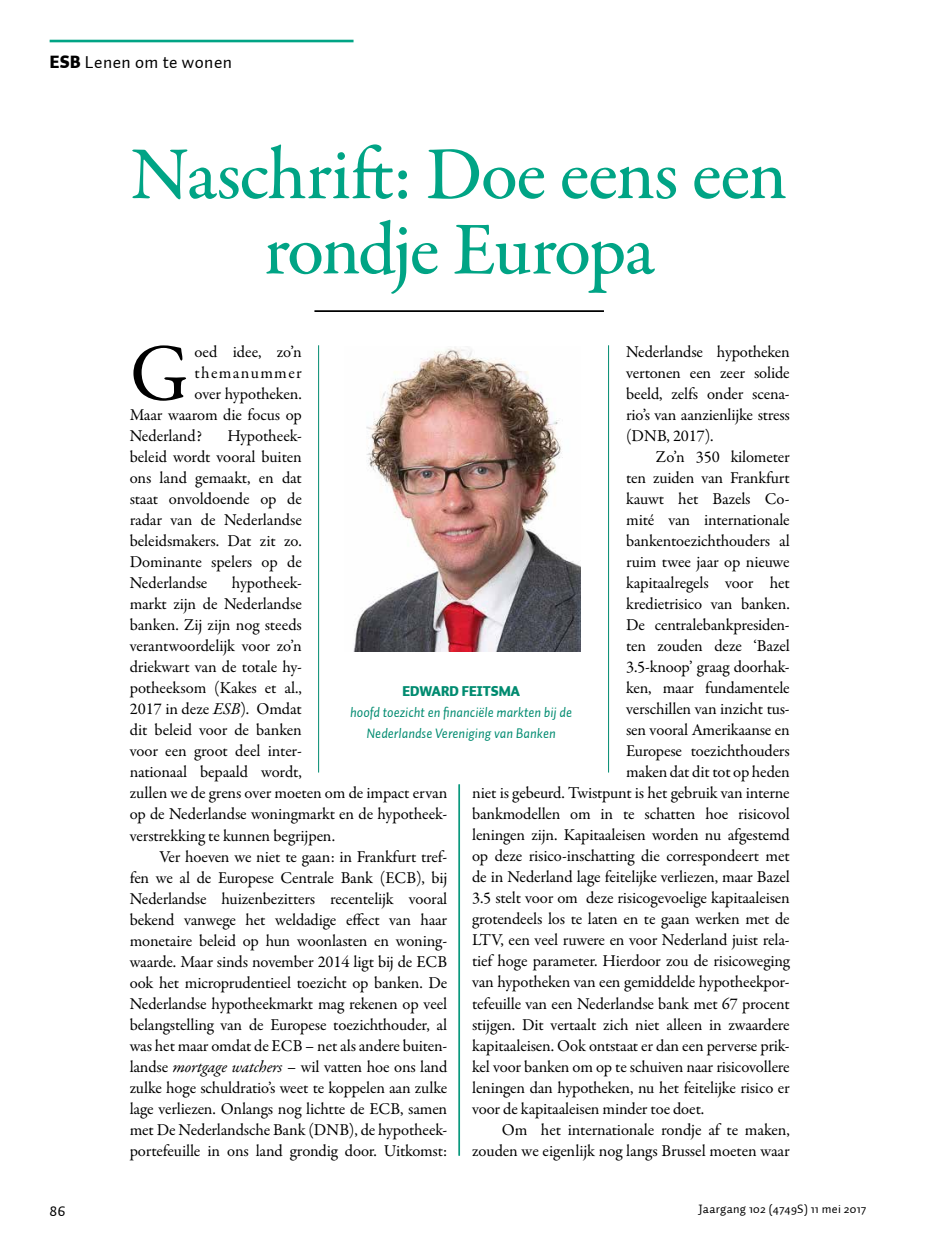
<style>
.page{position:relative;width:943px;height:1241px;background:#fff}
.page>*{position:absolute;margin:0;border:0;box-sizing:border-box;transform-origin:0 0}
.t1{font:81.38px "Garamond Premr Pro";color:#000}
.t2{font:500 75.25px/75.2px "Garamond Premr Pro";letter-spacing:-.025em;color:#00a485;text-align:center}
.t3{font:17.5px "Auto 1";letter-spacing:.025em;color:#000}
.t4{font:16.62px/21px "Garamond Premr Pro";letter-spacing:-.01em;color:#000;text-align:justify}
.t5{font:16.62px "Garamond Premr Pro";letter-spacing:.08em;color:#000}
.t6{font:15.75px "Auto 1";color:#000}
.t7{font:italic 14px/21px "Auto 1";color:#008b70;text-align:center}
.t8{font:12.25px "Auto 1";letter-spacing:.025em;color:#000}
.s1{font-weight:900}
.s2{font-style:italic}
.s3{font-weight:900;font-style:normal}
</style>
<div class="page">
<hr style="left:459px;top:784px;width:1px;height:371px;background:#00a485">
<hr style="left:314px;top:310px;width:290px;height:2px;background:#000">
<hr style="left:50px;top:40px;width:303px;height:2px;background:#00a485">
<hr style="left:608px;top:345px;width:1px;height:427px;background:#008b70">
<hr style="left:458px;top:784px;width:1px;height:371px;background:#008b70">
<hr style="left:318px;top:345px;width:1px;height:427px;background:#008b70">
<img style="left:353px;top:347px;width:227px;height:304px">
<p class="t3" style="left:50px;top:52px;width:184px"><span class="s1">ESB</span> Lenen om te wonen</p>
<p class="t2" style="left:131px;top:138px;width:658px">Naschrift: Doe eens een rondje Europa</p>
<p class="t4" style="left:626px;top:342px;width:165px">Nederlandse hypotheken</p>
<p class="t4" style="left:626px;top:363px;width:165px">vertonen een zeer solide</p>
<p class="t4" style="left:626px;top:384px;width:165px">beeld, zelfs onder scena-</p>
<p class="t4" style="left:626px;top:405px;width:165px">rio’s van aanzienlijke stress</p>
<p class="t4" style="left:626px;top:426px;width:89px">(DNB, 2017).</p>
<p class="t4" style="left:656px;top:447px;width:135px">Zo’n 350 kilometer</p>
<p class="t4" style="left:626px;top:468px;width:165px">ten zuiden van Frankfurt</p>
<p class="t4" style="left:626px;top:489px;width:165px">kauwt het Bazels Co-</p>
<p class="t4" style="left:626px;top:510px;width:165px">mité van internationale</p>
<p class="t4" style="left:626px;top:531px;width:165px">bankentoezichthouders al</p>
<p class="t4" style="left:626px;top:552px;width:165px">ruim twee jaar op nieuwe</p>
<p class="t4" style="left:626px;top:573px;width:165px">kapitaalregels voor het</p>
<p class="t4" style="left:626px;top:594px;width:165px">kredietrisico van banken.</p>
<p class="t4" style="left:626px;top:615px;width:165px">De centralebankpresiden-</p>
<p class="t4" style="left:626px;top:636px;width:165px">ten zouden deze ‘Bazel</p>
<p class="t4" style="left:626px;top:657px;width:165px">3.5-knoop’ graag doorhak-</p>
<p class="t4" style="left:626px;top:678px;width:165px">ken, maar fundamentele</p>
<p class="t4" style="left:626px;top:699px;width:165px">verschillen van inzicht tus-</p>
<p class="t4" style="left:626px;top:720px;width:165px">sen vooral Amerikaanse en</p>
<p class="t4" style="left:626px;top:741px;width:165px">Europese toezichthouders</p>
<p class="t4" style="left:626px;top:762px;width:165px">maken dat dit tot op heden</p>
<p class="t4" style="left:472px;top:783px;width:319px">niet is gebeurd. Twistpunt is het gebruik van interne</p>
<p class="t4" style="left:472px;top:804px;width:319px">bankmodellen om in te schatten hoe risicovol</p>
<p class="t4" style="left:472px;top:825px;width:319px">leningen zijn. Kapitaaleisen worden nu afgestemd</p>
<p class="t4" style="left:472px;top:846px;width:319px">op deze risico-inschatting die correspondeert met</p>
<p class="t4" style="left:472px;top:867px;width:319px">de in Nederland lage feitelijke verliezen, maar Bazel</p>
<p class="t4" style="left:472px;top:888px;width:319px">3.5 stelt voor om deze risicogevoelige kapitaaleisen</p>
<p class="t4" style="left:472px;top:909px;width:319px">grotendeels los te laten en te gaan werken met de</p>
<p class="t4" style="left:472px;top:930px;width:319px">LTV, een veel ruwere en voor Nederland juist rela-</p>
<p class="t4" style="left:472px;top:951px;width:319px">tief hoge parameter. Hierdoor zou de risicoweging</p>
<p class="t4" style="left:472px;top:972px;width:319px">van hypotheken van een gemiddelde hypotheekpor-</p>
<p class="t4" style="left:472px;top:992px;width:319px">tefeuille van een Nederlandse bank met 67 procent</p>
<p class="t4" style="left:472px;top:1013px;width:319px">stijgen. Dit vertaalt zich niet alleen in zwaardere</p>
<p class="t4" style="left:472px;top:1034px;width:319px">kapitaaleisen. Ook ontstaat er dan een perverse prik-</p>
<p class="t4" style="left:472px;top:1055px;width:319px">kel voor banken om op te schuiven naar risicovollere</p>
<p class="t4" style="left:472px;top:1076px;width:319px">leningen dan hypotheken, nu het feitelijke risico er</p>
<p class="t4" style="left:472px;top:1097px;width:234px">voor de kapitaaleisen minder toe doet.</p>
<p class="t4" style="left:502px;top:1118px;width:289px">Om het internationale rondje af te maken,</p>
<p class="t4" style="left:472px;top:1139px;width:319px">zouden we eigenlijk nog langs Brussel moeten waar</p>
<p class="t1" style="left:130px;top:324px;width:60px">G</p>
<p class="t4" style="left:194px;top:342px;width:109px">oed idee, zo’n</p>
<p class="t5" style="left:194px;top:363px;width:109px">themanummer</p>
<p class="t4" style="left:194px;top:384px;width:109px">over hypotheken.</p>
<p class="t4" style="left:130px;top:405px;width:174px">Maar waarom die focus op</p>
<p class="t4" style="left:130px;top:426px;width:74px">Nederland?</p>
<p class="t4" style="left:130px;top:426px;width:174px;text-indent:98px">Hypotheek&shy;beleid wordt vooral buiten ons land gemaakt, en dat staat onvoldoende op de radar van de Nederlandse beleidsmakers. Dat zit zo.<br>Dominante spelers op de Nederlandse</p>
<p class="t4" style="left:232px;top:573px;width:71px">hypotheek-</p>
<p class="t4" style="left:130px;top:594px;width:174px">markt zijn de Nederlandse</p>
<p class="t4" style="left:130px;top:615px;width:174px">banken. Zij zijn nog steeds</p>
<p class="t4" style="left:130px;top:636px;width:174px">verantwoordelijk voor zo’n</p>
<p class="t4" style="left:130px;top:657px;width:174px">driekwart van de totale hy-</p>
<p class="t4" style="left:130px;top:678px;width:174px">potheeksom (Kakes et al.,</p>
<p class="t4" style="left:130px;top:699px;width:174px">2017 in deze <span class="s2">ESB</span>). Omdat</p>
<p class="t4" style="left:130px;top:720px;width:174px">dit beleid voor de banken</p>
<p class="t4" style="left:130px;top:741px;width:174px">voor een groot deel inter-</p>
<p class="t4" style="left:130px;top:762px;width:174px">nationaal bepaald wordt,</p>
<p class="t4" style="left:130px;top:783px;width:319px">zullen we de grens over moeten om de impact ervan</p>
<p class="t4" style="left:130px;top:804px;width:319px">op de Nederlandse woningmarkt en de hypotheek-</p>
<p class="t4" style="left:130px;top:825px;width:207px">verstrekking te kunnen begrijpen.</p>
<p class="t4" style="left:159px;top:846px;width:289px">Ver hoeven we niet te gaan: in Frankfurt tref-</p>
<p class="t4" style="left:130px;top:867px;width:319px">fen we al de Europese Centrale Bank (ECB), bij</p>
<p class="t4" style="left:130px;top:888px;width:319px">Nederlandse huizenbezitters recentelijk vooral</p>
<p class="t4" style="left:130px;top:909px;width:319px">bekend vanwege het weldadige effect van haar</p>
<p class="t4" style="left:130px;top:930px;width:319px">monetaire beleid op hun woonlasten en woning-</p>
<p class="t4" style="left:130px;top:951px;width:319px">waarde. Maar sinds november 2014 ligt bij de ECB</p>
<p class="t4" style="left:130px;top:972px;width:319px">ook het microprudentieel toezicht op banken. De</p>
<p class="t4" style="left:130px;top:993px;width:319px">Nederlandse hypotheekmarkt mag rekenen op veel</p>
<p class="t4" style="left:130px;top:1014px;width:319px">belangstelling van de Europese toezichthouder, al</p>
<p class="t4" style="left:130px;top:1035px;width:319px">was het maar omdat de ECB – net als andere buiten-</p>
<p class="t4" style="left:130px;top:1056px;width:319px">landse <span class="s2">mortgage watchers</span> – wil vatten hoe ons land</p>
<p class="t4" style="left:130px;top:1077px;width:319px">zulke hoge schuldratio’s weet te koppelen aan zulke</p>
<p class="t4" style="left:130px;top:1098px;width:319px">lage verliezen. Onlangs nog lichtte de ECB, samen</p>
<p class="t4" style="left:130px;top:1119px;width:319px">met De Nederlandsche Bank (DNB), de hypotheek-</p>
<p class="t4" style="left:130px;top:1140px;width:319px">portefeuille in ons land grondig door. Uitkomst:</p>
<p class="t7" style="left:350px;top:681px;width:224px"><span class="s3">EDWARD FEITSMA<br></span>hoofd toezicht en financiële markten bij de<br>Nederlandse Vereniging van Banken</p>
<p class="t6" style="left:50px;top:1200px;width:17px">86</p>
<p class="t8" style="left:698px;top:1201px;width:169px">Jaargang 102 (4749S) 11 mei 2017</p>
</div>
